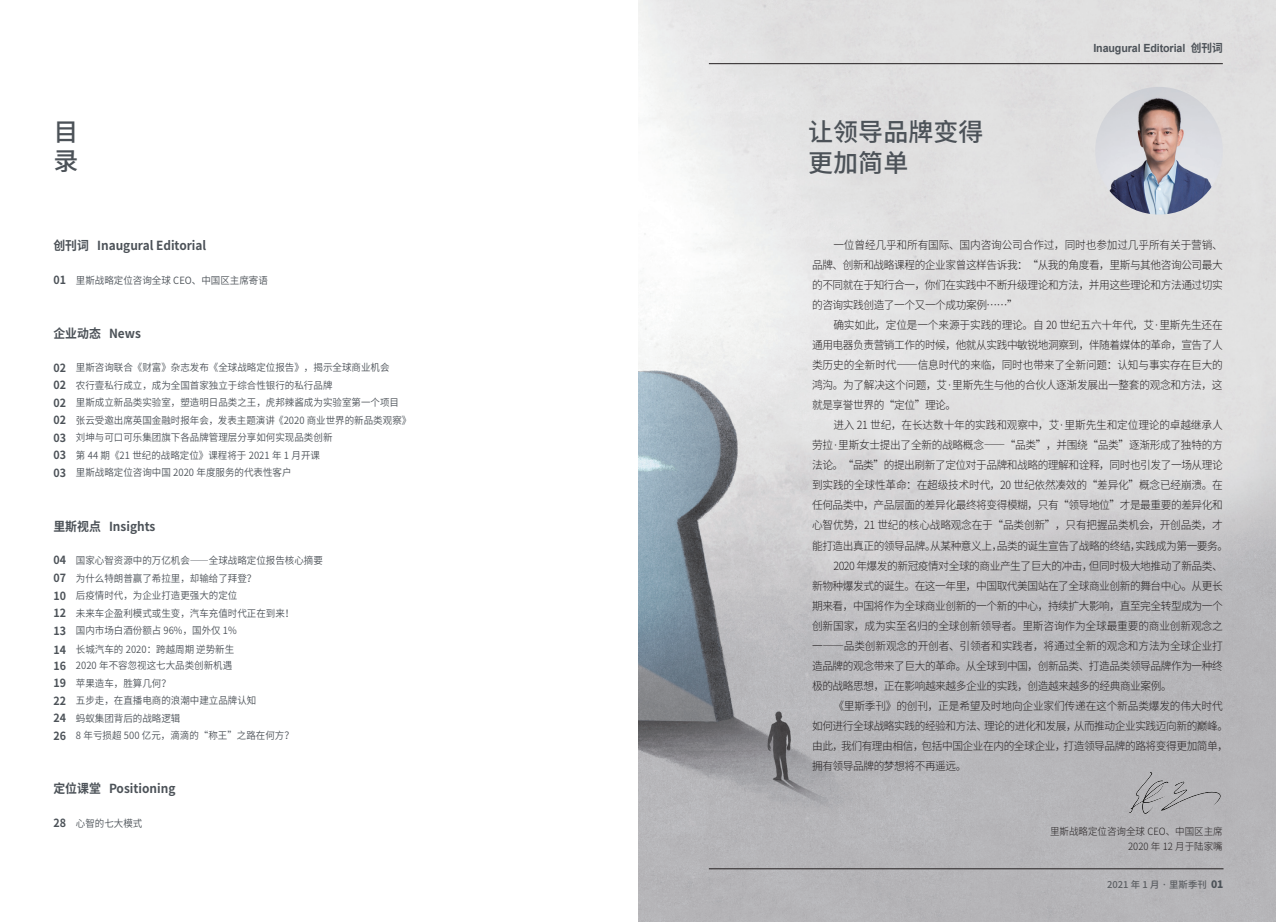
<style>
.page{position:relative;width:1276px;height:922px;background:#fff}
.page>*{position:absolute;margin:0;border:0;box-sizing:border-box;transform-origin:0 0}
.t1{font:500 25px/30px "Source Han Sans CN";color:#4c5258}
.t2{font:700 12.5px "Source Han Sans CN";color:#4c5258;scale:.95 1}
.t3{font:300 11.25px/20px "Source Han Sans CN";letter-spacing:-.04em;color:#231f20;text-align:justify;scale:.95 1}
.t4{font:300 11.25px "Source Han Sans CN";letter-spacing:-.015em;color:#231f20;scale:.95 1}
.t5{font:300 11.25px "Source Han Sans CN";letter-spacing:-.02em;color:#231f20;scale:.95 1}
.t6{font:700 11.25px "Arial";letter-spacing:-.01em;color:#4c5258;scale:.95 1}
.t7{font:10px/17.5px "Source Han Sans CN";color:#4c5258;scale:.95 1}
.t8{font:300 10px/15px "Source Han Sans CN";color:#231f20;text-align:right;scale:.95 1}
.t9{font:500 9.38px "Source Han Sans CN";color:#5a5d61}
.s1{font-weight:700;font-size:11.25px}
.s2{font-family:"Source Han Sans CN"}
.s3{font-weight:800;font-size:10.25px;color:#4c5258}
</style>
<div class="page">
<img style="left:638px;top:0;width:638px;height:921px">
<img style="left:1126px;top:769px;width:96px;height:44px">
<img style="left:1095px;top:87px;width:127px;height:127px;border-radius:64px">
<hr style="left:709px;top:868px;width:514px;height:1px;background:#231f20">
<hr style="left:709px;top:63px;width:513px;height:1px;background:#231f20">
<h1 class="t1" style="left:53px;top:118px;width:25px;line-height:28.5px">目录</h1>
<p class="t2" style="left:53px;top:239px;width:162px">创刊词 Inaugural Editorial</p>
<p class="t7" style="left:53px;top:271px;width:227px"><span class="s1">01</span> 里斯战略定位咨询全球 CEO、中国区主席寄语</p>
<p class="t2" style="left:53px;top:326px;width:94px">企业动态 News</p>
<p class="t7" style="left:53px;top:359px;width:378px"><span class="s1">02</span> 里斯咨询联合《财富》杂志发布《全球战略定位报告》，揭示全球商业机会<br><span class="s1">02</span> 农行壹私行成立，成为全国首家独立于综合性银行的私行品牌<br><span class="s1">02</span> 里斯成立新品类实验室，塑造明日品类之王，虎邦辣酱成为实验室第一个项目<span class="s1">02</span> 张云受邀出席英国金融时报年会，发表主题演讲《2020 商业世界的新品类观察》<span class="s1">03</span> 刘坤与可口可乐集团旗下各品牌管理层分享如何实现品类创新<br><span class="s1">03</span> 第 44 期《21 世纪的战略定位》课程将于 2021 年 1 月开课<br><span class="s1">03</span> 里斯战略定位咨询中国 2020 年度服务的代表性客户</p>
<p class="t2" style="left:53px;top:519px;width:109px">里斯视点 Insights</p>
<p class="t7" style="left:53px;top:551px;width:285px"><span class="s1">04</span> 国家心智资源中的万亿机会——全球战略定位报告核心摘要<br><span class="s1">07</span> 为什么特朗普赢了希拉里，却输给了拜登？<br><span class="s1">10</span> 后疫情时代，为企业打造更强大的定位<br><span class="s1">12</span> 未来车企盈利模式或生变，汽车充值时代正在到来！<br><span class="s1">13</span> 国内市场白酒份额占 96%，国外仅 1%</p>
<p class="t7" style="left:53px;top:642px;width:192px;line-height:15.6px"><span class="s1">14</span> 长城汽车的 2020：跨越周期 逆势新生<br><span class="s1">16</span> 2020 年不容忽视这七大品类创新机遇</p>
<p class="t7" style="left:53px;top:674px;width:255px"><span class="s1">19</span> 苹果造车，胜算几何？<br><span class="s1">22</span> 五步走，在直播电商的浪潮中建立品牌认知<br><span class="s1">24</span> 蚂蚁集团背后的战略逻辑<br><span class="s1">26</span> 8 年亏损超 500 亿元，滴滴的“称王”之路在何方？</p>
<p class="t2" style="left:53px;top:781px;width:130px">定位课堂 Positioning</p>
<p class="t7" style="left:53px;top:814px;width:95px"><span class="s1">28</span> 心智的七大模式</p>
<h1 class="t1" style="left:808px;top:118px;width:176px">让领导品牌变得更加简单</h1>
<p class="t6" style="left:1093px;top:41px;width:138px">Inaugural Editorial <span class="s2">创刊词</span></p>
<p class="t3" style="left:812px;top:235px;width:434px;text-indent:21px">一位曾经几乎和所有国际、国内咨询公司合作过，同时也参加过几乎所有关于营销、品牌、创新和战略课程的企业家曾这样告诉我：“从我的角度看，里斯与其他咨询公司最大的不同就在于知行合一，你们在实践中不断升级理论和方法，并用这些理论和方法通过切实的咨询实践创造了一个又一个成功案例……”</p>
<p class="t3" style="left:812px;top:315px;width:434px;text-indent:21px">确实如此，定位是一个来源于实践的理论。自 20 世纪五六十年代，艾·里斯先生还在通用电器负责营销工作的时候，他就从实践中敏锐地洞察到，伴随着媒体的革命，宣告了人类历史的全新时代——信息时代的来临，同时也带来了全新问题：认知与事实存在巨大的鸿沟。为了解决这个问题，艾·里斯先生与他的合伙人逐渐发展出一整套的观念和方法，这就是享誉世界的“定位”理论。</p>
<p class="t4" style="left:833px;top:419px;width:411px">进入 21 世纪，在长达数十年的实践和观察中，艾·里斯先生和定位理论的卓越继承人</p>
<p class="t3" style="left:812px;top:435px;width:434px">劳拉·里斯女士提出了全新的战略概念——“品类”，并围绕“品类”逐渐形成了独特的方</p>
<p class="t3" style="left:812px;top:455px;width:434px">法论。“品类”的提出刷新了定位对于品牌和战略的理解和诠释，同时也引发了一场从理论</p>
<p class="t5" style="left:812px;top:479px;width:434px">到实践的全球性革命：在超级技术时代，20 世纪依然凑效的“差异化”概念已经崩溃。在</p>
<p class="t3" style="left:812px;top:495px;width:434px">任何品类中，产品层面的差异化最终将变得模糊，只有“领导地位”才是最重要的差异化和</p>
<p class="t5" style="left:812px;top:519px;width:434px">心智优势，21 世纪的核心战略观念在于“品类创新”，只有把握品类机会，开创品类，才</p>
<p class="t3" style="left:812px;top:535px;width:439px">能打造出真正的领导品牌。从某种意义上，品类的诞生宣告了战略的终结，实践成为第一要务。</p>
<p class="t3" style="left:833px;top:555px;width:411px">2020 年爆发的新冠疫情对全球的商业产生了巨大的冲击，但同时极大地推动了新品类、</p>
<p class="t3" style="left:812px;top:575px;width:434px">新物种爆发式的诞生。在这一年里，中国取代美国站在了全球商业创新的舞台中心。从更长</p>
<p class="t3" style="left:812px;top:595px;width:434px">期来看，中国将作为全球商业创新的一个新的中心，持续扩大影响，直至完全转型成为一个</p>
<p class="t4" style="left:812px;top:619px;width:434px">创新国家，成为实至名归的全球创新领导者。里斯咨询作为全球最重要的商业创新观念之</p>
<p class="t4" style="left:812px;top:639px;width:434px">一——品类创新观念的开创者、引领者和实践者，将通过全新的观念和方法为全球企业打</p>
<p class="t3" style="left:812px;top:655px;width:434px">造品牌的观念带来了巨大的革命。从全球到中国，创新品类、打造品类领导品牌作为一种终</p>
<p class="t3" style="left:812px;top:675px;width:380px">极的战略思想，正在影响越来越多企业的实践，创造越来越多的经典商业案例。</p>
<p class="t4" style="left:833px;top:699px;width:411px">《里斯季刊》的创刊，正是希望及时地向企业家们传递在这个新品类爆发的伟大时代</p>
<p class="t3" style="left:812px;top:715px;width:439px">如何进行全球战略实践的经验和方法、理论的进化和发展，从而推动企业实践迈向新的巅峰。</p>
<p class="t3" style="left:812px;top:735px;width:439px">由此，我们有理由相信，包括中国企业在内的全球企业，打造领导品牌的路将变得更加简单，</p>
<p class="t3" style="left:812px;top:755px;width:164px">拥有领导品牌的梦想将不再遥远。</p>
<p class="t8" style="left:1050px;top:823px;width:183px">里斯战略定位咨询全球 CEO、中国区主席<br>2020 年 12 月于陆家嘴</p>
<p class="t9" style="left:1107px;top:878px;width:118px">2021 年 1 月 · 里斯季刊 <span class="s3">01</span></p>
</div>
